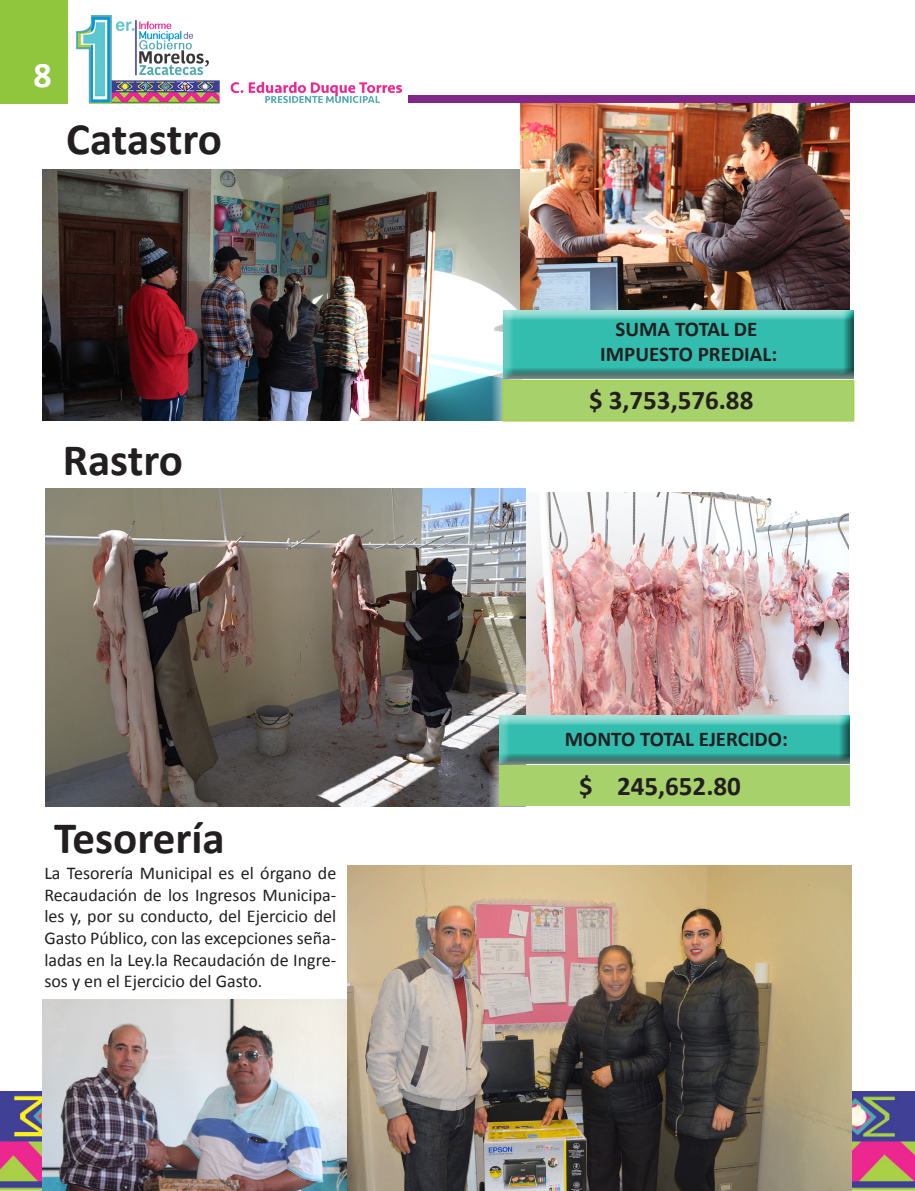
<style>
.page{position:relative;width:915px;height:1191px;background:#fff}
.page>*{position:absolute;margin:0;border:0;box-sizing:border-box;transform-origin:0 0}
.t1{font:700 45px "Calibri";color:#231f20}
.t2{font:700 36px "Calibri";color:#fff}
.t3{font:700 27px "Calibri";color:#231f20}
.t4{font:700 21px "Calibri";color:#231f20}
.t5{font:18px/21.6px "Calibri";color:#231f20;text-align:justify}
</style>
<div class="page">
<div style="left:0;top:0;width:68px;height:103px;background:#8fc63e"></div>
<img style="left:0;top:1091px;width:914px;height:100px">
<div style="left:408px;top:95px;width:506px;height:7px;background:#812788"></div>
<img style="left:76px;top:16px;width:325px;height:87px">
<img style="left:525px;top:492px;width:323px;height:221px">
<img style="left:45px;top:489px;width:480px;height:317px">
<div style="left:496px;top:713px;width:354px;height:47px;background:#fff;opacity:.75"></div>
<div style="left:496px;top:715px;width:354px;height:49px;background:#231f20;opacity:.75"></div>
<svg style="left:488px;top:755px;width:362px;height:52px"></svg>
<div style="left:499px;top:766px;width:350px;height:40px;background:#a7d16a"></div>
<img style="left:43px;top:169px;width:477px;height:252px">
<img style="left:43px;top:999px;width:304px;height:192px">
<img style="left:347px;top:865px;width:504px;height:326px">
<img style="left:520px;top:104px;width:329px;height:204px">
<div style="left:500px;top:308px;width:354px;height:67px;background:#fff;opacity:.75"></div>
<div style="left:500px;top:310px;width:354px;height:69px;background:#231f20;opacity:.75"></div>
<svg style="left:491px;top:369px;width:364px;height:53px"></svg>
<div style="left:502px;top:380px;width:352px;height:41px;background:#a7d16a;border:2px solid #a9cf46"></div>
<p class="t2" style="left:33px;top:52px;width:20px">8</p>
<p class="t1" style="left:66px;top:111px;width:157px">Catastro</p>
<p class="t1" style="left:63px;top:431px;width:122px">Rastro</p>
<p class="t1" style="left:54px;top:809px;width:172px">Tesorería</p>
<p class="t5" style="left:44px;top:862px;width:293px">La Tesorería Municipal es el órgano de Recaudación de los Ingresos Municipa&shy;les y, por su conducto, del Ejercicio del Gasto Público, con las excepciones seña&shy;ladas en la Ley.la Recaudación de Ingre&shy;sos y en el Ejercicio del Gasto.</p>
<p class="t4" style="left:615px;top:315px;width:143px">SUMA TOTAL DE</p>
<p class="t4" style="left:600px;top:341px;width:178px">IMPUESTO PREDIAL:</p>
<p class="t3" style="left:589px;top:383px;width:166px">$ 3,753,576.88</p>
<p class="t4" style="left:564px;top:725px;width:224px">MONTO TOTAL EJERCIDO:</p>
<p class="t3" style="left:579px;top:768px;width:163px">$ 245,652.80</p>
</div>
